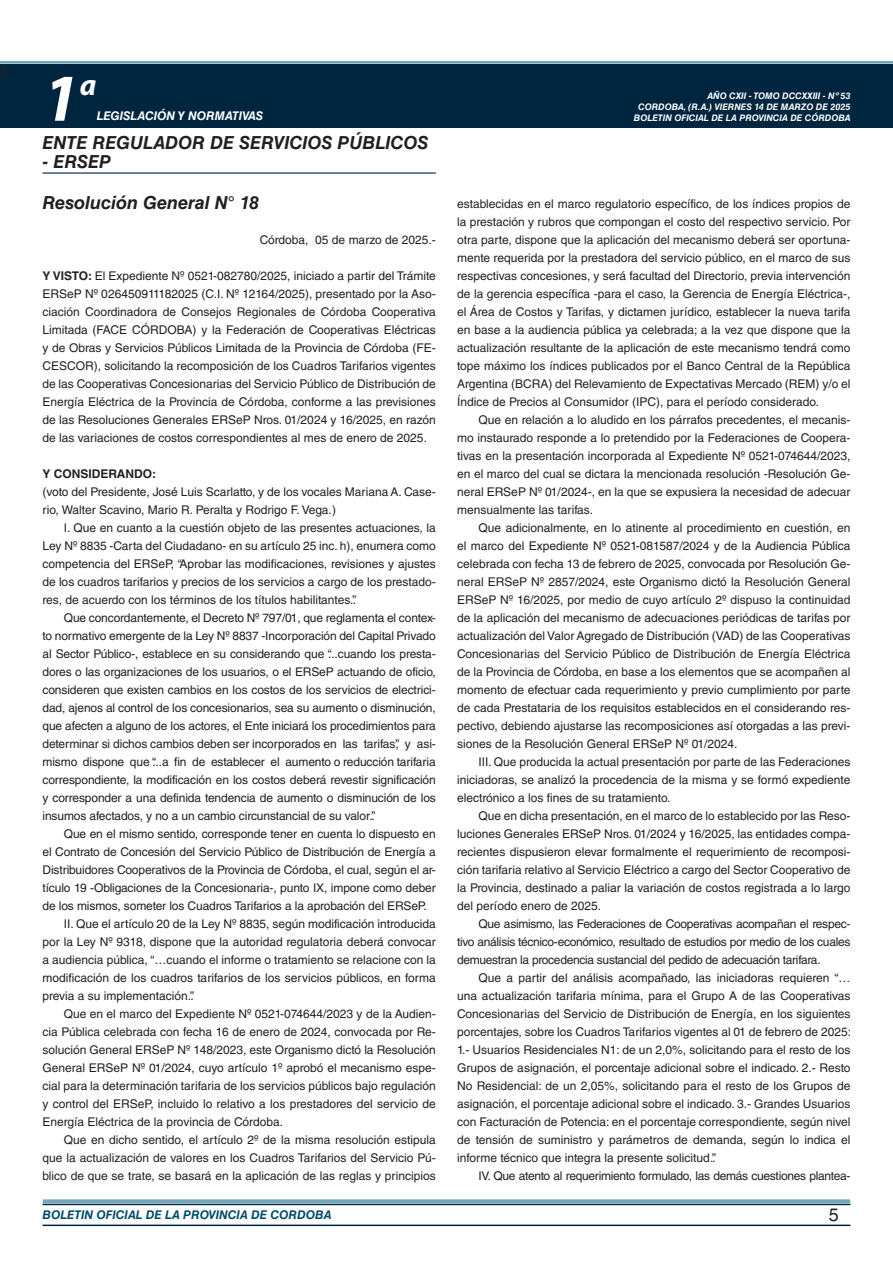
<style>
.page{position:relative;width:893px;height:1263px;background:#fff}
.page>*{position:absolute;margin:0;border:0;box-sizing:border-box;transform-origin:0 0}
.t1{font:italic 700 67.5px "Myriad Pro";color:#fff}
.t2{font:italic 700 30px "Myriad Pro";color:#fff}
.NOMBRE_DE_MINISTERIO{font:italic 700 18px "Helvetica LT Std";color:#231f20}
.t3{font:18px "Minion Pro";color:#231f20}
.t4{font:18px "Helvetica LT Std";color:#231f20}
.TEXTO_BASE{font:12px/18px "Helvetica LT Std";color:#231f20;text-align:justify}
.TEXTO_BASE-2{font:12px "Helvetica LT Std";letter-spacing:-.025em;color:#231f20}
.t5{font:italic 700 12px "Helvetica LT Std";color:#004b6c}
.FECHA{font:12px "Helvetica LT Std";color:#231f20}
.t6{font:italic 700 12px "Helvetica LT Std";color:#fff}
.TEXTO_BASE-3{font:700 12px "Helvetica LT Std";color:#231f20}
.t7{font:italic 700 9px/10.8px "Helvetica LT Std";color:#fff;text-align:right}
.s1{font-weight:700}
</style>
<div class="page">
<div style="left:0;top:61px;width:893px;height:6px;background:#fff;opacity:.75"></div>
<div style="left:0;top:64px;width:893px;height:64px;background:#00263f"></div>
<hr style="left:43px;top:1224px;width:807px;height:2px;background:#00263f">
<div style="left:42px;top:1198px;width:809px;height:8px;background:#fff;opacity:.75"></div>
<hr style="left:43px;top:172px;width:393px;height:2px;background:#00263f">
<h3 class="t3" style="left:0;top:59px;width:10px">4</h3>
<h1 class="t1" style="left:43px;top:54px;width:38px">1</h1>
<h2 class="t2" style="left:80px;top:66px;width:18px">a</h2>
<p class="t6" style="left:97px;top:109px;width:168px">LEGISLACIÓN Y NORMATIVAS</p>
<p class="NOMBRE_DE_MINISTERIO" style="left:43px;top:131px;width:388px">ENTE REGULADOR DE SERVICIOS PÚBLICOS</p>
<p class="NOMBRE_DE_MINISTERIO" style="left:43px;top:151px;width:70px">- ERSEP</p>
<p class="NOMBRE_DE_MINISTERIO" style="left:43px;top:192px;width:218px">Resolución General N° 18</p>
<p class="FECHA" style="left:260px;top:233px;width:178px">Córdoba, 05 de marzo de 2025.-</p>
<p class="TEXTO_BASE" style="left:43px;top:267px;width:395px"><span class="s1">Y VISTO:</span> El Expediente Nº 0521-082780/2025, iniciado a partir del Trámite ERSeP Nº 026450911182025 (C.I. Nº 12164/2025), presentado por la Aso&shy;ciación Coordinadora de Consejos Regionales de Córdoba Cooperativa Limitada (FACE CÓRDOBA) y la Federación de Cooperativas Eléctricas y de Obras y Servicios Públicos Limitada de la Provincia de Córdoba (FE-CESCOR), solicitando la recomposición de los Cuadros Tarifarios vigentes de las Cooperativas Concesionarias del Servicio Público de Distribución de Energía Eléctrica de la Provincia de Córdoba, conforme a las previsiones de las Resoluciones Generales ERSeP Nros. 01/2024 y 16/2025, en razón de las variaciones de costos correspondientes al mes de enero de 2025.</p>
<p class="TEXTO_BASE-3" style="left:43px;top:466px;width:115px">Y CONSIDERANDO:</p>
<p class="TEXTO_BASE" style="left:43px;top:483px;width:395px">(voto del Presidente, José Luis Scarlatto, y de los vocales Mariana A. Case&shy;rio, Walter Scavino, Mario R. Peralta y Rodrigo F. Vega.)</p>
<p class="TEXTO_BASE" style="left:43px;top:519px;width:395px;text-indent:21px">I. Que en cuanto a la cuestión objeto de las presentes actuaciones, la Ley Nº 8835 -Carta del Ciudadano- en su artículo 25 inc. h), enumera como competencia del ERSeP, “Aprobar las modificaciones, revisiones y ajustes de los cuadros tarifarios y precios de los servicios a cargo de los prestado&shy;res, de acuerdo con los términos de los títulos habilitantes.”.</p>
<p class="TEXTO_BASE" style="left:43px;top:609px;width:395px;text-indent:21px">Que concordantemente, el Decreto Nº 797/01, que reglamenta el contex&shy;to normativo emergente de la Ley Nº 8837 -Incorporación del Capital Privado al Sector Público-, establece en su considerando que “...cuando los presta&shy;dores o las organizaciones de los usuarios, o el ERSeP actuando de oficio, consideren que existen cambios en los costos de los servicios de electrici&shy;dad, ajenos al control de los concesionarios, sea su aumento o disminución, que afecten a alguno de los actores, el Ente iniciará los procedimientos para determinar si dichos cambios deben ser incorporados en las tarifas”, y asi&shy;mismo dispone que “...a fin de establecer el aumento o reducción tarifaria correspondiente, la modificación en los costos deberá revestir significación y corresponder a una definida tendencia de aumento o disminución de los insumos afectados, y no a un cambio circunstancial de su valor.”.</p>
<p class="TEXTO_BASE" style="left:43px;top:825px;width:395px;text-indent:21px">Que en el mismo sentido, corresponde tener en cuenta lo dispuesto en el Contrato de Concesión del Servicio Público de Distribución de Energía a Distribuidores Cooperativos de la Provincia de Córdoba, el cual, según el ar&shy;tículo 19 -Obligaciones de la Concesionaria-, punto IX, impone como deber de los mismos, someter los Cuadros Tarifarios a la aprobación del ERSeP.</p>
<p class="TEXTO_BASE" style="left:43px;top:915px;width:395px;text-indent:21px">II. Que el artículo 20 de la Ley Nº 8835, según modificación introducida por la Ley Nº 9318, dispone que la autoridad regulatoria deberá convocar a audiencia pública, “…cuando el informe o tratamiento se relacione con la modificación de los cuadros tarifarios de los servicios públicos, en forma previa a su implementación.”.</p>
<p class="TEXTO_BASE" style="left:43px;top:1005px;width:395px;text-indent:21px">Que en el marco del Expediente Nº 0521-074644/2023 y de la Audien&shy;cia Pública celebrada con fecha 16 de enero de 2024, convocada por Re&shy;solución General ERSeP Nº 148/2023, este Organismo dictó la Resolución General ERSeP Nº 01/2024, cuyo artículo 1º aprobó el mecanismo espe&shy;cial para la determinación tarifaria de los servicios públicos bajo regulación y control del ERSeP, incluido lo relativo a los prestadores del servicio de Energía Eléctrica de la provincia de Córdoba.</p>
<p class="TEXTO_BASE" style="left:43px;top:1131px;width:395px;text-indent:21px">Que en dicho sentido, el artículo 2º de la misma resolución estipula que la actualización de valores en los Cuadros Tarifarios del Servicio Pú&shy;blico de que se trate, se basará en la aplicación de las reglas y principios</p>
<p class="t7" style="left:634px;top:91px;width:218px">AÑO CXII - TOMO DCCXXIII - Nº 53<br>CORDOBA, (R.A.) VIERNES 14 DE MARZO DE 2025<br>BOLETIN OFICIAL DE LA PROVINCIA DE CÓRDOBA</p>
<p class="TEXTO_BASE" style="left:457px;top:195px;width:395px">establecidas en el marco regulatorio específico, de los índices propios de la prestación y rubros que compongan el costo del respectivo servicio. Por otra parte, dispone que la aplicación del mecanismo deberá ser oportuna&shy;mente requerida por la prestadora del servicio público, en el marco de sus respectivas concesiones, y será facultad del Directorio, previa intervención de la gerencia específica -para el caso, la Gerencia de Energía Eléctrica-, el Área de Costos y Tarifas, y dictamen jurídico, establecer la nueva tarifa en base a la audiencia pública ya celebrada; a la vez que dispone que la actualización resultante de la aplicación de este mecanismo tendrá como tope máximo los índices publicados por el Banco Central de la República Argentina (BCRA) del Relevamiento de Expectativas Mercado (REM) y/o el Índice de Precios al Consumidor (IPC), para el período considerado.</p>
<p class="TEXTO_BASE" style="left:457px;top:411px;width:395px;text-indent:21px">Que en relación a lo aludido en los párrafos precedentes, el mecanis&shy;mo instaurado responde a lo pretendido por la Federaciones de Coopera&shy;tivas en la presentación incorporada al Expediente Nº 0521-074644/2023, en el marco del cual se dictara la mencionada resolución -Resolución Ge&shy;neral ERSeP Nº 01/2024-, en la que se expusiera la necesidad de adecuar mensualmente las tarifas.</p>
<p class="TEXTO_BASE" style="left:457px;top:519px;width:395px;text-indent:21px">Que adicionalmente, en lo atinente al procedimiento en cuestión, en el marco del Expediente Nº 0521-081587/2024 y de la Audiencia Pública celebrada con fecha 13 de febrero de 2025, convocada por Resolución Ge&shy;neral ERSeP Nº 2857/2024, este Organismo dictó la Resolución General ERSeP Nº 16/2025, por medio de cuyo artículo 2º dispuso la continuidad de la aplicación del mecanismo de adecuaciones periódicas de tarifas por actualización del Valor Agregado de Distribución (VAD) de las Cooperativas Concesionarias del Servicio Público de Distribución de Energía Eléctrica de la Provincia de Córdoba, en base a los elementos que se acompañen al momento de efectuar cada requerimiento y previo cumplimiento por parte de cada Prestataria de los requisitos establecidos en el considerando res&shy;pectivo, debiendo ajustarse las recomposiciones así otorgadas a las previ&shy;siones de la Resolución General ERSeP Nº 01/2024.</p>
<p class="TEXTO_BASE" style="left:457px;top:753px;width:395px;text-indent:21px">III. Que producida la actual presentación por parte de las Federaciones iniciadoras, se analizó la procedencia de la misma y se formó expediente electrónico a los fines de su tratamiento.</p>
<p class="TEXTO_BASE" style="left:457px;top:807px;width:395px;text-indent:21px">Que en dicha presentación, en el marco de lo establecido por las Reso&shy;luciones Generales ERSeP Nros. 01/2024 y 16/2025, las entidades compa&shy;recientes dispusieron elevar formalmente el requerimiento de recomposi&shy;ción tarifaria relativo al Servicio Eléctrico a cargo del Sector Cooperativo de la Provincia, destinado a paliar la variación de costos registrada a lo largo del período enero de 2025.</p>
<p class="TEXTO_BASE" style="left:457px;top:915px;width:395px;text-indent:21px">Que asimismo, las Federaciones de Cooperativas acompañan el respec&shy;tivo análisis técnico-económico, resultado de estudios por medio de los cuales demuestran la procedencia sustancial del pedido de adecuación tarifara.</p>
<p class="TEXTO_BASE" style="left:457px;top:969px;width:395px;text-indent:21px">Que a partir del análisis acompañado, las iniciadoras requieren “… una actualización tarifaria mínima, para el Grupo A de las Cooperativas Concesionarias del Servicio de Distribución de Energía, en los siguientes porcentajes, sobre los Cuadros Tarifarios vigentes al 01 de febrero de 2025:<br>1.- Usuarios Residenciales N1: de un 2,0%, solicitando para el resto de los Grupos de asignación, el porcentaje adicional sobre el indicado. 2.- Resto No Residencial: de un 2,05%, solicitando para el resto de los Grupos de asignación, el porcentaje adicional sobre el indicado. 3.- Grandes Usuarios con Facturación de Potencia: en el porcentaje correspondiente, según nivel de tensión de suministro y parámetros de demanda, según lo indica el informe técnico que integra la presente solicitud.”.</p>
<p class="TEXTO_BASE-2" style="left:478px;top:1169px;width:374px">IV. Que atento al requerimiento formulado, las demás cuestiones plantea-</p>
<p class="t5" style="left:43px;top:1208px;width:290px">BOLETIN OFICIAL DE LA PROVINCIA DE CORDOBA</p>
<h3 class="t4" style="left:829px;top:1204px;width:12px">5</h3>
</div>
